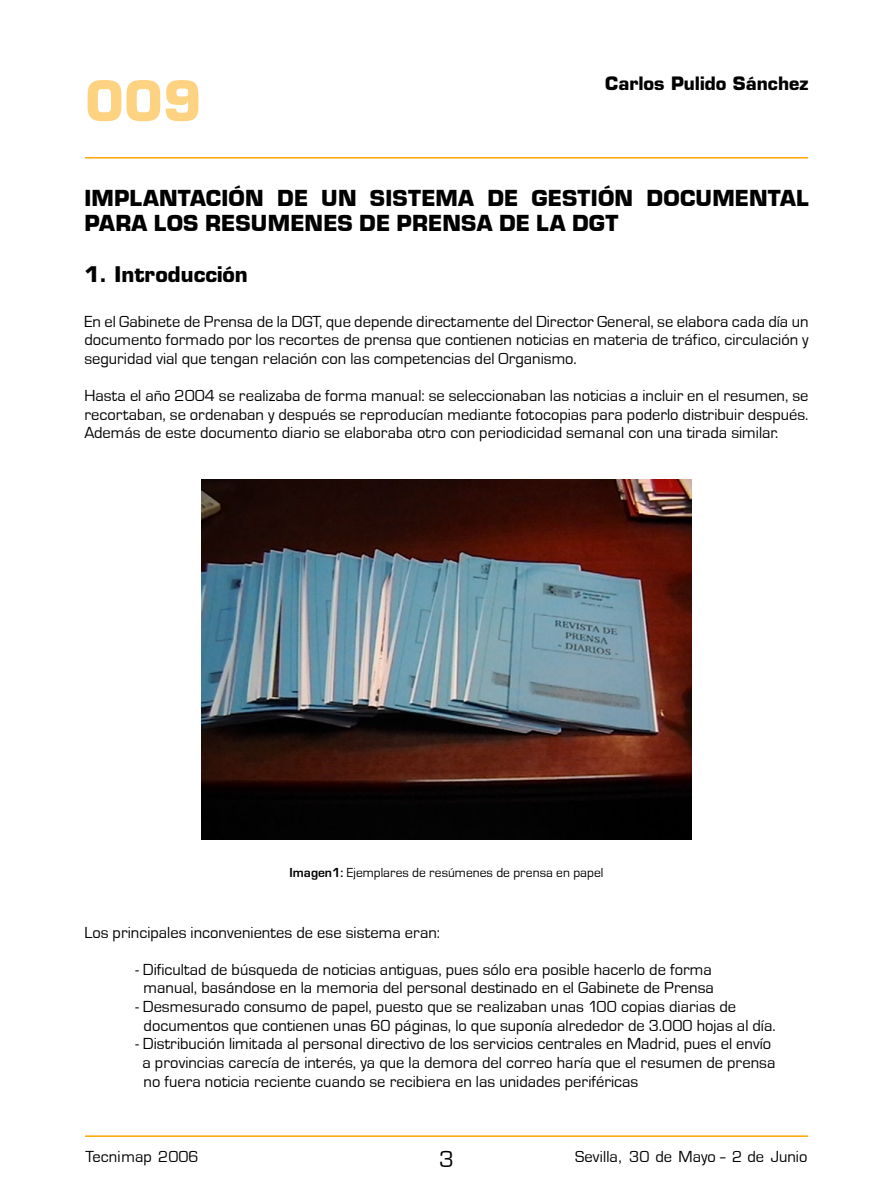
<style>
.page{position:relative;width:893px;height:1200px;background:#fff}
.page>*{position:absolute;margin:0;border:0;box-sizing:border-box;transform-origin:0 0}
.t1{font:700 54px "Eurostile";color:#fdd280}
.t2{font:24px/25.5px "Eurostile T Blac";letter-spacing:.01em;color:#000}
.t3{font:700 21px "Eurostile";color:#000}
.t4{font:700 18px "Eurostile";color:#000}
.t5{font:16.5px/18.6px "Eurostile T";color:#000;text-align:justify}
.t6{font:16.5px "Eurostile";color:#000}
.t7{font:13.5px "Eurostile T";color:#000}
.s1{font-weight:700}
</style>
<div class="page">
<hr style="left:85px;top:1135px;width:723px;height:1px;background:#fca400">
<hr style="left:85px;top:157px;width:723px;height:1px;background:#fca400">
<img style="left:202px;top:479px;width:489px;height:360px">
<h1 class="t1" style="left:85px;top:68px;width:118px">009</h1>
<p class="t4" style="left:605px;top:73px;width:205px">Carlos Pulido Sánchez</p>
<h2 class="t2" style="left:84px;top:185px;width:726px">IMPLANTACIÓN DE UN SISTEMA DE GESTIÓN DOCUMENTAL<br>PARA LOS RESUMENES DE PRENSA DE LA DGT</h2>
<p class="t3" style="left:84px;top:262px;width:165px">1. Introducción</p>
<p class="t5" style="left:84px;top:312px;width:726px">En el Gabinete de Prensa de la DGT, que depende directamente del Director General, se elabora cada día un documento formado por los recortes de prensa que contienen noticias en materia de tráfico, circulación y seguridad vial que tengan relación con las competencias del Organismo.</p>
<p class="t5" style="left:84px;top:386px;width:726px">Hasta el año 2004 se realizaba de forma manual: se seleccionaban las noticias a incluir en el resumen, se recortaban, se ordenaban y después se reproducían mediante fotocopias para poderlo distribuir después.<br>Además de este documento diario se elaboraba otro con periodicidad semanal con una tirada similar.</p>
<p class="t7" style="left:290px;top:865px;width:315px"><span class="s1">Imagen1:</span> Ejemplares de resúmenes de prensa en papel</p>
<p class="t5" style="left:84px;top:922px;width:357px">Los principales inconvenientes de ese sistema eran:</p>
<p class="t5" style="left:135px;top:960px;width:580px;text-align:center">- Dificultad de búsqueda de noticias antiguas, pues sólo era posible hacerlo de forma manual, basándose en la memoria del personal destinado en el Gabinete de Prensa</p>
<p class="t5" style="left:144px;top:997px;width:634px;text-indent:-8px">- Desmesurado consumo de papel, puesto que se realizaban unas 100 copias diarias de documentos que contienen unas 60 páginas, lo que suponía alrededor de 3.000 hojas al día.</p>
<p class="t5" style="left:142px;top:1034px;width:635px;text-align:left;text-indent:-7px">- Distribución limitada al personal directivo de los servicios centrales en Madrid, pues el envío a provincias carecía de interés, ya que la demora del correo haría que el resumen de prensa no fuera noticia reciente cuando se recibiera en las unidades periféricas</p>
<p class="t6" style="left:85px;top:1146px;width:115px">Tecnimap 2006</p>
<p class="t5" style="left:575px;top:1146px;width:234px">Sevilla, 30 de Mayo - 2 de Junio</p>
</div>
